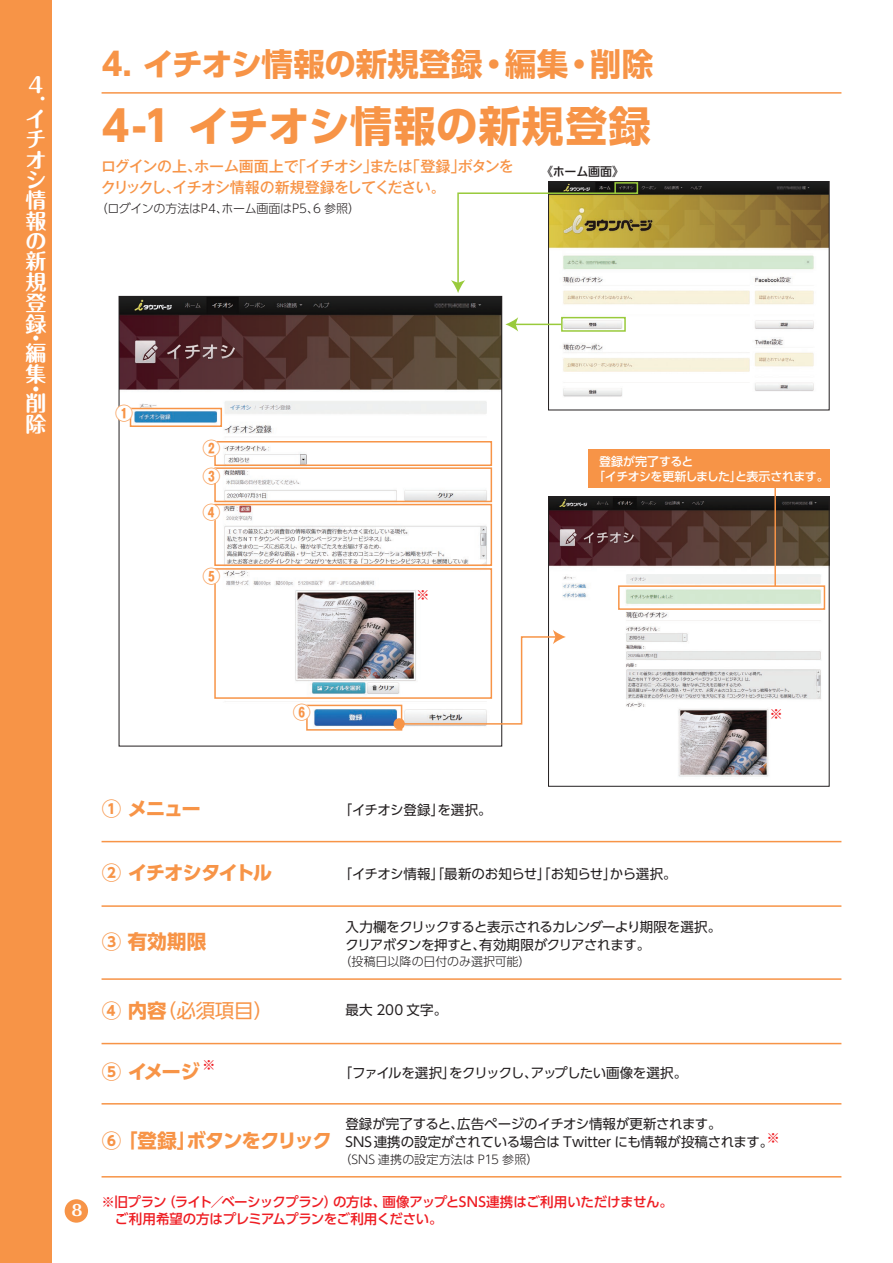
<style>
.page{position:relative;width:893px;height:1263px;background:#fff}
.page>*{position:absolute;margin:0;border:0;box-sizing:border-box;transform-origin:0 0}
.t1{font:700 42px "UD Shin Go Pro";letter-spacing:.015em;color:#f79447}
.t2{font:700 31.5px "UD Shin Go Pro";color:#f79447}
.t3{font:700 21px/20.5px "Maru Fo Pro";color:#fff}
.t4{font:700 19.5px "UD Shin Go Pro";letter-spacing:-.07em;color:#f79447}
.t5{font:19.5px "UD Shin Go Pro";color:#f79447}
.t6{font:700 18px/27.8px "Gothic MB101 Pr 5";color:#f79447}
.t7{font:500 15px/21px "Gothic MB101 Pr 5";letter-spacing:-.045em;color:#f79447}
.t8{font:700 15px "Maru Fo Pro";color:#fff}
.t9{font:13.5px/18px "UD Shin Go Pro";letter-spacing:-.025em;color:#231f20}
.t10{font:500 13.5px/16.5px "UD Shin Go Pro";letter-spacing:-.025em;color:#ee1d23}
.t11{font:13.5px/18px "UD Shin Go Pro";color:#231f20}
.t12{font:13.5px "UD Shin Go Pro";letter-spacing:-.045em;color:#231f20}
.t13{font:300 12px "UD Shin Go Pro";letter-spacing:-.01em;color:#231f20}
.t14{font:500 12px/15px "UD Shin Go Pro";letter-spacing:-.04em;color:#fff}
.t15{font:300 12px "UD Shin Go Pro";letter-spacing:-.03em;color:#231f20}
.t16{font:500 12px "UD Shin Go Pro";letter-spacing:-.015em;color:#231f20}
.s1{font-weight:700}
</style>
<div class="page">
<div style="left:65px;top:1199px;width:23px;height:24px;background:#f79447;border-radius:50%"></div>
<div style="left:0;top:0;width:51px;height:1263px;background:#f79447"></div>
<img style="left:550px;top:183px;width:278px;height:214px">
<div style="left:548px;top:181px;width:282px;height:229px;border:1px solid #231f20"></div>
<img style="left:121px;top:298px;width:379px;height:433px">
<img style="left:550px;top:499px;width:277px;height:278px">
<div style="left:548px;top:497px;width:281px;height:290px;border:1px solid #231f20"></div>
<hr style="left:102px;top:92px;width:739px;height:2px;background:#f79447">
<div style="left:618px;top:585px;width:207px;height:25px;border:2px solid #f79447"></div>
<hr style="left:102px;top:841px;width:739px;height:1px;background:#f79447">
<hr style="left:102px;top:905px;width:739px;height:2px;background:#f79447">
<hr style="left:102px;top:978px;width:739px;height:2px;background:#f79447">
<hr style="left:102px;top:1043px;width:739px;height:1px;background:#f79447">
<hr style="left:102px;top:1103px;width:739px;height:1px;background:#f79447">
<hr style="left:102px;top:1176px;width:739px;height:1px;background:#f79447">
<div style="left:130px;top:408px;width:92px;height:19px;border:2px solid #f79447"></div>
<div style="left:214px;top:441px;width:278px;height:25px;border:2px solid #f79447"></div>
<div style="left:214px;top:467px;width:278px;height:35px;border:2px solid #f79447"></div>
<div style="left:214px;top:568px;width:278px;height:131px;border:2px solid #f79447"></div>
<div style="left:214px;top:504px;width:278px;height:62px;border:2px solid #f79447"></div>
<div style="left:306px;top:705px;width:96px;height:26px;border:2px solid #f79447"></div>
<hr style="left:774px;top:479px;width:2px;height:107px;background:#f79447">
<svg style="left:398px;top:630px;width:168px;height:95px"></svg>
<div style="left:394px;top:718px;width:11px;height:11px;background:#f79447;border-radius:50%"></div>
<div style="left:116px;top:404px;width:17px;height:18px;background:#fff;border-radius:50%"></div>
<div style="left:203px;top:439px;width:17px;height:17px;background:#fff;border-radius:50%"></div>
<div style="left:203px;top:467px;width:17px;height:17px;background:#fff;border-radius:50%"></div>
<div style="left:203px;top:504px;width:17px;height:17px;background:#fff;border-radius:50%"></div>
<div style="left:203px;top:568px;width:17px;height:17px;background:#fff;border-radius:50%"></div>
<div style="left:293px;top:703px;width:17px;height:17px;background:#fff;border-radius:50%"></div>
<div style="left:588px;top:450px;width:241px;height:38px;background:#f79447"></div>
<div style="left:614px;top:182px;width:24px;height:12px;border:2px solid #99ca3b"></div>
<div style="left:561px;top:317px;width:65px;height:15px;border:2px solid #99ca3b"></div>
<svg style="left:451px;top:192px;width:166px;height:101px"></svg>
<hr style="left:514px;top:324px;width:47px;height:1px;background:#99ca3b">
<svg style="left:505px;top:317px;width:13px;height:14px"></svg>
<h3 class="t3" style="left:26px;top:72px;width:19px">４</h3>
<h3 class="t3" style="left:62px;top:95px;width:8px;rotate:90deg">.</h3>
<h3 class="t3" style="left:26px;top:106px;width:22px">イチオシ情報の新規登録</h3>
<h3 class="t3" style="left:26px;top:326px;width:15px">・</h3>
<h3 class="t3" style="left:26px;top:340px;width:22px;line-height:21px">編集</h3>
<h3 class="t3" style="left:26px;top:376px;width:15px">・</h3>
<h3 class="t3" style="left:26px;top:390px;width:22px;line-height:21px">削除</h3>
<h2 class="t2" style="left:102px;top:38px;width:553px">4. イチオシ情報の新規登録・編集・削除</h2>
<h1 class="t1" style="left:102px;top:92px;width:551px">4-1 イチオシ情報の新規登録</h1>
<p class="t7" style="left:101px;top:155px;width:414px">ログインの上、ホーム画面上で「イチオシ」または「登録」ボタンをクリックし、イチオシ情報の新規登録をしてください。</p>
<p class="t15" style="left:96px;top:198px;width:266px">（ログインの方法はＰ4、ホーム画面はＰ5、6 参照）</p>
<p class="t16" style="left:541px;top:162px;width:84px">《ホーム画面》</p>
<h3 class="t6" style="left:115px;top:398px;width:19px">①</h3>
<h3 class="t6" style="left:202px;top:433px;width:19px">②<br>③</h3>
<h3 class="t6" style="left:202px;top:497px;width:19px">④</h3>
<h3 class="t6" style="left:202px;top:561px;width:19px">⑤</h3>
<p class="t10" style="left:416px;top:586px;width:15px">※</p>
<p class="t14" style="left:593px;top:453px;width:237px;text-indent:6px">登録が完了すると<br>「イチオシを更新しました」と表示されます。</p>
<h3 class="t6" style="left:293px;top:697px;width:19px">⑥</h3>
<p class="t10" style="left:769px;top:705px;width:15px">※</p>
<p class="t8" style="left:71px;top:1199px;width:13px">8</p>
<h3 class="t4" style="left:102px;top:792px;width:101px">① メニュー</h3>
<p class="t9" style="left:339px;top:800px;width:155px">「イチオシ登録」を選択。</p>
<h3 class="t4" style="left:102px;top:857px;width:172px">② イチオシタイトル</h3>
<p class="t9" style="left:339px;top:865px;width:339px">「イチオシ情報」「最新のお知らせ」「お知らせ」から選択。</p>
<h3 class="t4" style="left:102px;top:926px;width:106px">③ 有効期限</h3>
<p class="t9" style="left:345px;top:917px;width:377px">入力欄をクリックすると表示されるカレンダーより期限を選択。クリアボタンを押すと、有効期限がクリアされます。</p>
<p class="t13" style="left:339px;top:952px;width:192px">（投稿日以降の日付のみ選択可能）</p>
<h3 class="t5" style="left:102px;top:995px;width:173px"><span class="s1">④ 内容</span>（必須項目）</h3>
<p class="t9" style="left:345px;top:1001px;width:103px">最大 200 文字。</p>
<p class="t10" style="left:202px;top:1056px;width:15px">※</p>
<h3 class="t4" style="left:102px;top:1055px;width:100px">⑤ イメージ</h3>
<p class="t12" style="left:339px;top:1061px;width:350px">「ファイルを選択」をクリックし、アップしたい画像を選択。</p>
<h3 class="t4" style="left:102px;top:1124px;width:232px">⑥ 「登録」ボタンをクリック</h3>
<p class="t11" style="left:345px;top:1114px;width:436px">登録が完了すると、広告ページのイチオシ情報が更新されます。<br>SNS連携の設定がされている場合は Twitter にも情報が投稿されます。<sup>※</sup></p>
<p class="t13" style="left:339px;top:1149px;width:200px">（SNS 連携の設定方法は P15 参照）</p>
<p class="t10" style="left:101px;top:1193px;width:573px">※旧プラン（ライト／ベーシックプラン）の方は、画像アップとSNS連携はご利用いただけません。　ご利用希望の方はプレミアムプランをご利用ください。</p>
</div>
